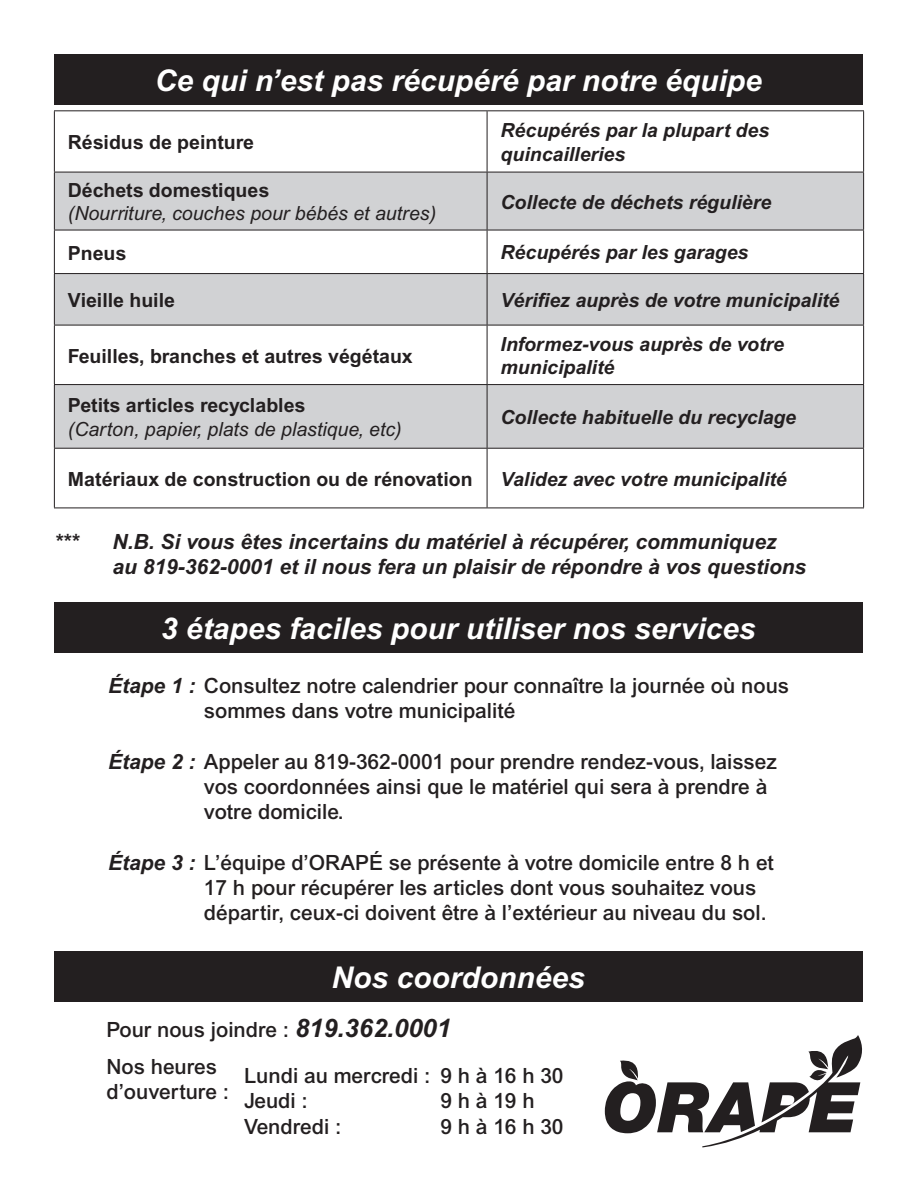
<style>
.page{position:relative;width:918px;height:1188px;background:#fff}
.page>*{position:absolute;margin:0;border:0;box-sizing:border-box;transform-origin:0 0}
.t1{font:italic 700 30px "Arial";color:#fff}
.t2{font:500 21px/25.2px "Arial";color:#231f20}
.t3{font:italic 700 21px/25.2px "Arial";color:#231f20}
.t4{font:italic 700 19.5px/23.4px "Arial";color:#231f20}
.t5{font:700 19.5px "Arial";color:#231f20}
.t6{font:italic 19.5px "Arial";color:#231f20}
.s1{font-weight:700;font-style:italic}
.s2{font-weight:700;font-style:italic;font-size:25.5px}
</style>
<div class="page">
<div style="left:54px;top:54px;width:808px;height:50px;background:#231f20"></div>
<svg style="left:55px;top:173px;width:808px;height:275px;fill:#d1d2d4"></svg>
<hr style="left:54px;top:110px;width:433px;height:1px;background:#231f20">
<hr style="left:54px;top:111px;width:1px;height:61px;background:#231f20">
<hr style="left:487px;top:110px;width:377px;height:1px;background:#231f20">
<hr style="left:487px;top:111px;width:1px;height:61px;background:#231f20">
<hr style="left:863px;top:111px;width:1px;height:61px;background:#231f20">
<hr style="left:54px;top:172px;width:433px;height:1px;background:#231f20">
<hr style="left:54px;top:172px;width:1px;height:58px;background:#231f20">
<hr style="left:487px;top:172px;width:377px;height:1px;background:#231f20">
<hr style="left:487px;top:172px;width:1px;height:58px;background:#231f20">
<hr style="left:863px;top:172px;width:1px;height:58px;background:#231f20">
<hr style="left:54px;top:230px;width:433px;height:1px;background:#231f20">
<hr style="left:54px;top:230px;width:1px;height:43px;background:#231f20">
<hr style="left:487px;top:230px;width:377px;height:1px;background:#231f20">
<hr style="left:487px;top:230px;width:1px;height:43px;background:#231f20">
<hr style="left:863px;top:230px;width:1px;height:43px;background:#231f20">
<hr style="left:54px;top:273px;width:433px;height:1px;background:#231f20">
<hr style="left:54px;top:274px;width:1px;height:51px;background:#231f20">
<hr style="left:487px;top:273px;width:377px;height:1px;background:#231f20">
<hr style="left:487px;top:274px;width:1px;height:51px;background:#231f20">
<hr style="left:863px;top:274px;width:1px;height:51px;background:#231f20">
<hr style="left:54px;top:325px;width:433px;height:1px;background:#231f20">
<hr style="left:54px;top:325px;width:1px;height:59px;background:#231f20">
<hr style="left:487px;top:325px;width:377px;height:1px;background:#231f20">
<hr style="left:487px;top:325px;width:1px;height:59px;background:#231f20">
<hr style="left:863px;top:325px;width:1px;height:59px;background:#231f20">
<hr style="left:54px;top:384px;width:433px;height:1px;background:#231f20">
<hr style="left:54px;top:385px;width:1px;height:63px;background:#231f20">
<hr style="left:487px;top:384px;width:377px;height:1px;background:#231f20">
<hr style="left:487px;top:385px;width:1px;height:63px;background:#231f20">
<hr style="left:863px;top:385px;width:1px;height:63px;background:#231f20">
<hr style="left:54px;top:448px;width:433px;height:1px;background:#231f20">
<hr style="left:54px;top:449px;width:1px;height:59px;background:#231f20">
<hr style="left:487px;top:448px;width:377px;height:1px;background:#231f20">
<hr style="left:487px;top:449px;width:1px;height:59px;background:#231f20">
<hr style="left:863px;top:449px;width:1px;height:59px;background:#231f20">
<hr style="left:54px;top:508px;width:433px;height:1px;background:#231f20">
<hr style="left:487px;top:508px;width:377px;height:1px;background:#231f20">
<div style="left:54px;top:602px;width:808px;height:50px;background:#231f20"></div>
<div style="left:54px;top:951px;width:808px;height:51px;background:#231f20"></div>
<svg style="left:605px;top:1035px;width:258px;height:113px"></svg>
<h1 class="t1" style="left:155px;top:63px;width:608px">Ce qui n’est pas récupéré par notre équipe</h1>
<p class="t5" style="left:68px;top:131px;width:188px">Résidus de peinture</p>
<p class="t4" style="left:501px;top:119px;width:270px">Récupérés par la plupart des quincailleries</p>
<p class="t5" style="left:68px;top:179px;width:203px">Déchets domestiques</p>
<p class="t6" style="left:68px;top:202px;width:370px">(Nourriture, couches pour bébés et autres)</p>
<p class="t4" style="left:501px;top:190px;width:272px">Collecte de déchets régulière</p>
<p class="t5" style="left:68px;top:241px;width:60px">Pneus</p>
<p class="t4" style="left:501px;top:241px;width:249px">Récupérés par les garages</p>
<p class="t5" style="left:68px;top:289px;width:109px">Vieille huile</p>
<p class="t4" style="left:501px;top:288px;width:340px">Vérifiez auprès de votre municipalité</p>
<p class="t5" style="left:68px;top:344px;width:346px">Feuilles, branches et autres végétaux</p>
<p class="t4" style="left:501px;top:332px;width:285px">Informez-vous auprès de votre municipalité</p>
<p class="t5" style="left:68px;top:394px;width:239px">Petits articles recyclables</p>
<p class="t6" style="left:68px;top:418px;width:335px">(Carton, papier, plats de plastique, etc)</p>
<p class="t4" style="left:501px;top:405px;width:297px">Collecte habituelle du recyclage</p>
<p class="t5" style="left:68px;top:467px;width:406px">Matériaux de construction ou de rénovation</p>
<p class="t4" style="left:501px;top:467px;width:288px">Validez avec votre municipalité</p>
<p class="t3" style="left:54px;top:529px;width:26px">***</p>
<p class="t3" style="left:113px;top:529px;width:695px">N.B. Si vous êtes incertains du matériel à récupérer, communiquez au 819-362-0001 et il nous fera un plaisir de répondre à vos questions</p>
<h1 class="t1" style="left:161px;top:611px;width:596px">3 étapes faciles pour utiliser nos services</h1>
<p class="t2" style="left:204px;top:673px;width:587px;text-indent:-96px"><span class="s1">Étape 1 :</span> Consultez notre calendrier pour connaître la journée où nous sommes dans votre municipalité</p>
<p class="t2" style="left:204px;top:749px;width:574px;text-indent:-96px"><span class="s1">Étape 2 :</span> Appeler au 819-362-0001 pour prendre rendez-vous, laissez vos coordonnées ainsi que le matériel qui sera à prendre à votre domicile.</p>
<p class="t2" style="left:204px;top:849px;width:571px;text-indent:-96px"><span class="s1">Étape 3 :</span> L’équipe d’ORAPÉ se présente à votre domicile entre 8 h et<br>17 h pour récupérer les articles dont vous souhaitez vous départir, ceux-ci doivent être à l’extérieur au niveau du sol.</p>
<h1 class="t1" style="left:332px;top:960px;width:255px">Nos coordonnées</h1>
<p class="t2" style="left:106px;top:1011px;width:346px;line-height:37.2px">Pour nous joindre : <span class="s2">819.362.0001<br></span>Nos heures</p>
<p class="t2" style="left:106px;top:1079px;width:124px">d’ouverture :</p>
<p class="t2" style="left:244px;top:1063px;width:321px">Lundi au mercredi : 9 h à 16 h 30<br>Jeudi :</p>
<p class="t2" style="left:441px;top:1088px;width:96px">9 h à 19 h</p>
<p class="t2" style="left:244px;top:1113px;width:99px">Vendredi :</p>
<p class="t2" style="left:441px;top:1113px;width:125px">9 h à 16 h 30</p>
</div>
